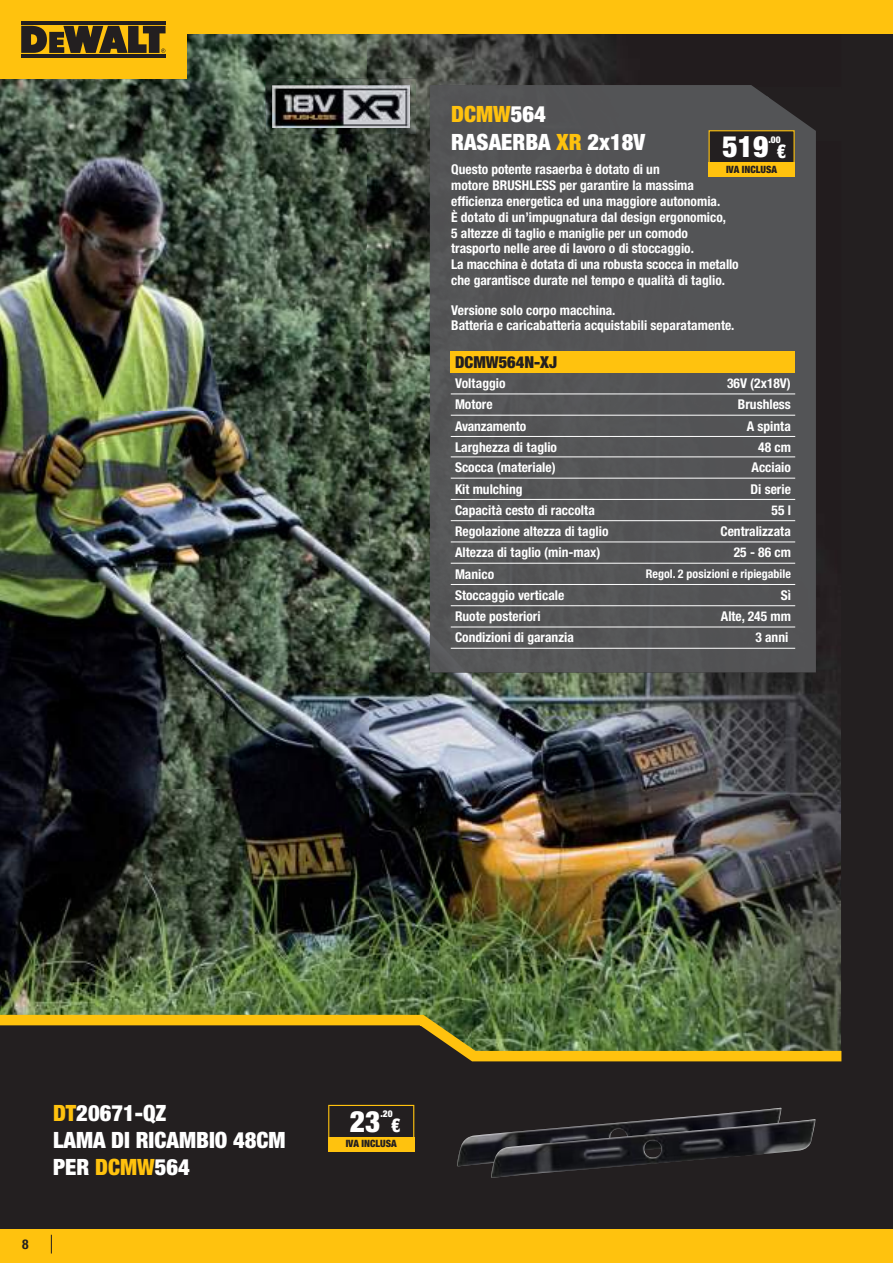
<style>
.page{position:relative;width:893px;height:1263px;background:#fff}
.page>*{position:absolute;margin:0;border:0;box-sizing:border-box;transform-origin:0 0}
.t1{font:900 condensed 29.55px "Helvetica Neue LTW1 G";color:#fff}
.t2{font:900 condensed 22.5px/27px "Helvetica Neue LTW1 G";color:#fff}
.t3{font:900 condensed 19.05px "Helvetica Neue LTW1 G";color:#fff}
.t4{font:900 condensed 16.5px "Helvetica Neue LTW1 G";color:#231f20}
.t5{font:700 condensed 13.5px/15.8px "Helvetica Neue LTW1 G";color:#fff}
.t6{font:700 condensed 13.5px "Helvetica Neue LTW1 G";color:#231f20}
.t7{font:700 condensed 12px "Helvetica Neue LTW1 G";color:#fff}
.t8{font:900 condensed 10.05px "Helvetica Neue LTW1 G";color:#231f20}
.t9{font:900 condensed 9.45px "Helvetica Neue LTW1 G";color:#fff}
.s1{color:#ffc20e}
</style>
<div class="page">
<div style="left:0;top:34px;width:893px;height:1195px;background:#231f20"></div>
<img style="left:0;top:34px;width:367px;height:975px">
<img style="left:367px;top:34px;width:106px;height:975px">
<img style="left:473px;top:34px;width:134px;height:51px">
<img style="left:789px;top:672px;width:52px;height:337px">
<img style="left:473px;top:672px;width:316px;height:337px">
<div style="left:430px;top:85px;width:386px;height:587px;background:#535456"></div>
<div style="left:451px;top:351px;width:344px;height:22px;background:#ffc20e"></div>
<hr style="left:451px;top:648px;width:344px;height:1px;background:#fff">
<hr style="left:451px;top:393px;width:344px;height:1px;background:#fff">
<hr style="left:451px;top:415px;width:344px;height:1px;background:#fff">
<hr style="left:451px;top:436px;width:344px;height:1px;background:#fff">
<hr style="left:451px;top:456px;width:344px;height:1px;background:#fff">
<hr style="left:451px;top:478px;width:344px;height:1px;background:#fff">
<hr style="left:451px;top:499px;width:344px;height:1px;background:#fff">
<hr style="left:451px;top:520px;width:344px;height:1px;background:#fff">
<hr style="left:451px;top:541px;width:344px;height:1px;background:#fff">
<hr style="left:451px;top:563px;width:344px;height:1px;background:#fff">
<hr style="left:451px;top:584px;width:344px;height:1px;background:#fff">
<hr style="left:451px;top:605px;width:344px;height:1px;background:#fff">
<hr style="left:451px;top:627px;width:344px;height:1px;background:#fff">
<svg style="left:0;top:1009px;width:842px;height:53px"></svg>
<img style="left:457px;top:1108px;width:325px;height:58px">
<img style="left:491px;top:1119px;width:325px;height:59px">
<img style="left:266px;top:79px;width:150px;height:55px">
<img style="left:272px;top:85px;width:137px;height:43px">
<div style="left:0;top:0;width:893px;height:34px;background:#ffc20e"></div>
<div style="left:0;top:0;width:187px;height:79px;background:#ffc20e"></div>
<hr style="left:21px;top:21px;width:145px;height:4px;background:#231f20">
<hr style="left:21px;top:54px;width:145px;height:4px;background:#231f20">
<svg style="left:21px;top:26px;width:145px;height:27px"></svg>
<div style="left:0;top:1229px;width:893px;height:34px;background:#ffc20e"></div>
<svg style="left:51px;top:1235px;width:1px;height:18px"></svg>
<svg style="left:708px;top:130px;width:88px;height:35px"></svg>
<div style="left:708px;top:162px;width:87px;height:15px;background:#ffc20e"></div>
<svg style="left:328px;top:1104px;width:87px;height:35px"></svg>
<div style="left:328px;top:1137px;width:86px;height:14px;background:#ffc20e"></div>
<h2 class="t2" style="left:451px;top:103px;width:195px;line-height:27.8px"><span class="s1">DCMW</span>564<br>RASAERBA <span class="s1">XR</span> 2x18V</h2>
<p class="t5" style="left:451px;top:163px;width:289px">Questo potente rasaerba è dotato di un<br>motore BRUSHLESS per garantire la massima efficienza energetica ed una maggiore autonomia.<br>È dotato di un’impugnatura dal design ergonomico,<br>5 altezze di taglio e maniglie per un comodo trasporto nelle aree di lavoro o di stoccaggio.<br>La macchina è dotata di una robusta scocca in metallo che garantisce durate nel tempo e qualità di taglio.</p>
<h1 class="t1" style="left:722px;top:136px;width:48px">519</h1>
<p class="t9" style="left:768px;top:136px;width:14px">.00</p>
<p class="t8" style="left:726px;top:166px;width:53px">IVA INCLUSA</p>
<h3 class="t3" style="left:776px;top:144px;width:11px">€</h3>
<p class="t5" style="left:451px;top:305px;width:285px;line-height:14.2px">Versione solo corpo macchina.<br>Batteria e caricabatteria acquistabili separatamente.</p>
<p class="t4" style="left:455px;top:356px;width:104px">DCMW564N-XJ</p>
<p class="t5" style="left:455px;top:377px;width:52px">Voltaggio</p>
<p class="t5" style="left:727px;top:377px;width:65px">36V (2x18V)</p>
<p class="t5" style="left:455px;top:398px;width:39px">Motore</p>
<p class="t5" style="left:738px;top:398px;width:54px">Brushless</p>
<p class="t5" style="left:455px;top:420px;width:73px">Avanzamento</p>
<p class="t5" style="left:747px;top:420px;width:46px">A spinta</p>
<p class="t5" style="left:455px;top:440px;width:104px">Larghezza di taglio</p>
<p class="t5" style="left:758px;top:440px;width:34px">48 cm</p>
<p class="t5" style="left:455px;top:461px;width:102px">Scocca (materiale)</p>
<p class="t5" style="left:751px;top:461px;width:41px">Acciaio</p>
<p class="t5" style="left:455px;top:482px;width:69px">Kit mulching</p>
<p class="t5" style="left:750px;top:482px;width:42px">Di serie</p>
<p class="t5" style="left:455px;top:504px;width:141px">Capacità cesto di raccolta</p>
<p class="t5" style="left:771px;top:504px;width:21px">55 l</p>
<p class="t5" style="left:455px;top:525px;width:155px">Regolazione altezza di taglio</p>
<p class="t5" style="left:720px;top:525px;width:72px">Centralizzata</p>
<p class="t5" style="left:455px;top:546px;width:147px">Altezza di taglio (min-max)</p>
<p class="t5" style="left:734px;top:546px;width:59px">25 - 86 cm</p>
<p class="t5" style="left:455px;top:568px;width:41px">Manico</p>
<p class="t7" style="left:646px;top:569px;width:147px">Regol. 2 posizioni e ripiegabile</p>
<p class="t5" style="left:455px;top:589px;width:111px">Stoccaggio verticale</p>
<p class="t5" style="left:781px;top:589px;width:12px">Sì</p>
<p class="t5" style="left:455px;top:610px;width:87px">Ruote posteriori</p>
<p class="t5" style="left:721px;top:610px;width:72px">Alte, 245 mm</p>
<p class="t5" style="left:455px;top:631px;width:120px">Condizioni di garanzia</p>
<p class="t5" style="left:755px;top:631px;width:34px">3 anni</p>
<h2 class="t2" style="left:53px;top:1102px;width:234px"><span class="s1">DT</span>20671-QZ<br>LAMA DI RICAMBIO 48CM<br>PER <span class="s1">DCMW</span>564</h2>
<p class="t6" style="left:22px;top:1240px;width:8px">8</p>
<h1 class="t1" style="left:350px;top:1111px;width:32px">23</h1>
<p class="t9" style="left:380px;top:1110px;width:14px">.20</p>
<p class="t8" style="left:346px;top:1140px;width:53px">IVA INCLUSA</p>
<h3 class="t3" style="left:391px;top:1118px;width:11px">€</h3>
</div>
